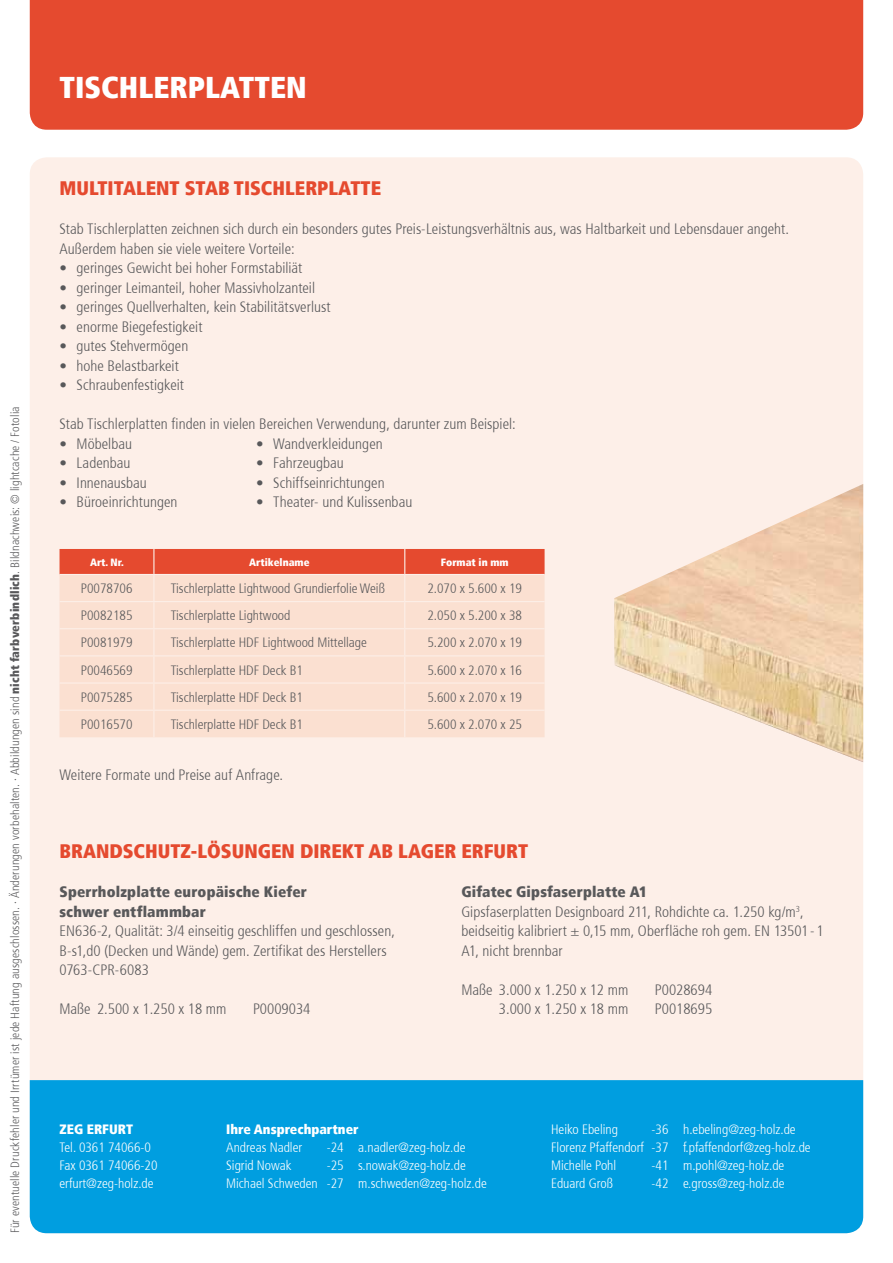
<style>
.page{position:relative;width:893px;height:1263px;background:#fff}
.page>*{position:absolute;margin:0;border:0;box-sizing:border-box;transform-origin:0 0}
.t1{font:900 condensed 30px "Frutiger";color:#fff}
.t2{font:900 condensed 19.5px "Frutiger";color:#e54a2f}
.t3{font:300 condensed 15px/19.5px "Frutiger";letter-spacing:.005em;color:#58585a}
.t4{font:900 condensed 15px/19.5px "Frutiger";letter-spacing:.01em;color:#58585a}
.t5{font:300 condensed 13.5px/18px "Frutiger";color:#fff}
.t6{font:300 condensed 13.5px "Frutiger";color:#58585a}
.t7{font:900 condensed 13.5px "Frutiger";color:#fff}
.t8{font:300 condensed 12px "Frutiger";letter-spacing:.015em;color:#58585a}
.t9{font:900 condensed 10.5px "Frutiger";color:#fff}
.s1{font-weight:900}
</style>
<div class="page">
<div style="left:30px;top:157px;width:833px;height:1076px;background:#fdefe8;border-radius:17px"></div>
<div style="left:30px;top:0;width:833px;height:130px;background:#e54a2f"></div>
<svg style="left:60px;top:549px;width:485px;height:188px;background:#f8ccbc"></svg>
<img style="left:614px;top:484px;width:249px;height:278px">
<div style="left:30px;top:1080px;width:833px;height:153px;background:#009ee0"></div>
<p class="t8" style="left:8px;top:1233px;width:828px;rotate:-90deg">Für eventuelle Druckfehler und Irrtümer ist jede Haftung ausgeschlossen. · Änderungen vorbehalten. · Abbildungen sind <span class="s1">nicht farbverbindlich</span>. Bildnachweis: © lightcache / Fotolia</p>
<h1 class="t1" style="left:60px;top:69px;width:249px">TISCHLERPLATTEN</h1>
<h2 class="t2" style="left:60px;top:176px;width:323px">MULTITALENT STAB TISCHLERPLATTE</h2>
<p class="t3" style="left:60px;top:219px;width:731px">Stab Tischlerplatten zeichnen sich durch ein besonders gutes Preis-Leistungsverhältnis aus, was Haltbarkeit und Lebensdauer angeht.<br>Außerdem haben sie viele weitere Vorteile:</p>
<p class="t3" style="left:60px;top:258px;width:244px">• geringes Gewicht bei hoher Formstabiliät</p>
<p class="t3" style="left:60px;top:278px;width:257px">• geringer Leimanteil, hoher Massivholzanteil</p>
<p class="t3" style="left:60px;top:297px;width:273px">• geringes Quellverhalten, kein Stabilitätsverlust</p>
<p class="t3" style="left:60px;top:317px;width:144px">• enorme Biegefestigkeit</p>
<p class="t3" style="left:60px;top:336px;width:130px">• gutes Stehvermögen</p>
<p class="t3" style="left:60px;top:356px;width:121px">• hohe Belastbarkeit</p>
<p class="t3" style="left:60px;top:375px;width:126px">• Schraubenfestigkeit</p>
<p class="t3" style="left:60px;top:414px;width:458px">Stab Tischlerplatten finden in vielen Bereichen Verwendung, darunter zum Beispiel:</p>
<p class="t3" style="left:60px;top:434px;width:74px">• Möbelbau</p>
<p class="t3" style="left:60px;top:453px;width:72px">• Ladenbau</p>
<p class="t3" style="left:60px;top:473px;width:89px">• Innenausbau</p>
<p class="t3" style="left:60px;top:492px;width:120px">• Büroeinrichtungen</p>
<p class="t3" style="left:256px;top:434px;width:128px">• Wandverkleidungen</p>
<p class="t3" style="left:256px;top:453px;width:89px">• Fahrzeugbau</p>
<p class="t3" style="left:256px;top:473px;width:130px">• Schiffseinrichtungen</p>
<p class="t3" style="left:256px;top:492px;width:158px">• Theater- und Kulissenbau</p>
<p class="t9" style="left:90px;top:556px;width:35px">Art. Nr.</p>
<p class="t9" style="left:249px;top:556px;width:62px">Artikelname</p>
<p class="t9" style="left:441px;top:556px;width:69px">Format in mm</p>
<p class="t6" style="left:81px;top:581px;width:53px">P0078706</p>
<p class="t6" style="left:171px;top:581px;width:216px">Tischlerplatte Lightwood Grundierfolie Weiß</p>
<p class="t6" style="left:427px;top:581px;width:96px">2.070 x 5.600 x 19</p>
<p class="t6" style="left:81px;top:608px;width:53px">P0082185</p>
<p class="t6" style="left:171px;top:608px;width:121px">Tischlerplatte Lightwood</p>
<p class="t6" style="left:427px;top:608px;width:96px">2.050 x 5.200 x 38</p>
<p class="t6" style="left:81px;top:635px;width:53px">P0081979</p>
<p class="t6" style="left:171px;top:635px;width:198px">Tischlerplatte HDF Lightwood Mittellage</p>
<p class="t6" style="left:427px;top:635px;width:96px">5.200 x 2.070 x 19</p>
<p class="t6" style="left:81px;top:662px;width:53px">P0046569</p>
<p class="t6" style="left:171px;top:662px;width:133px">Tischlerplatte HDF Deck B1</p>
<p class="t6" style="left:427px;top:662px;width:96px">5.600 x 2.070 x 16</p>
<p class="t6" style="left:81px;top:689px;width:53px">P0075285</p>
<p class="t6" style="left:171px;top:689px;width:133px">Tischlerplatte HDF Deck B1</p>
<p class="t6" style="left:427px;top:689px;width:96px">5.600 x 2.070 x 19</p>
<p class="t6" style="left:81px;top:716px;width:53px">P0016570</p>
<p class="t6" style="left:171px;top:716px;width:133px">Tischlerplatte HDF Deck B1</p>
<p class="t6" style="left:427px;top:716px;width:96px">5.600 x 2.070 x 25</p>
<p class="t3" style="left:60px;top:765px;width:225px">Weitere Formate und Preise auf Anfrage.</p>
<h2 class="t2" style="left:60px;top:839px;width:470px">BRANDSCHUTZ-LÖSUNGEN DIREKT AB LAGER ERFURT</h2>
<p class="t4" style="left:60px;top:882px;width:249px">Sperrholzplatte europäische Kiefer schwer entflammbar</p>
<p class="t3" style="left:60px;top:921px;width:337px">EN636-2, Qualität: 3/4 einseitig geschliffen und geschlossen,<br>B-s1,d0 (Decken und Wände) gem. Zertifikat des Herstellers<br>0763-CPR-6083</p>
<p class="t3" style="left:60px;top:999px;width:168px">Maße 2.500 x 1.250 x 18 mm</p>
<p class="t3" style="left:253px;top:999px;width:59px">P0009034</p>
<p class="t3" style="left:461px;top:882px;width:364px"><span class="s1">Gifatec Gipsfaserplatte A1<br></span>Gipsfaserplatten Designboard 211, Rohdichte ca. 1.250 kg/m<sup>3</sup>, beidseitig kalibriert ± 0,15 mm, Oberfläche roh gem. EN 13501 - 1<br>A1, nicht brennbar</p>
<p class="t3" style="left:461px;top:980px;width:168px">Maße 3.000 x 1.250 x 12 mm</p>
<p class="t3" style="left:655px;top:980px;width:59px">P0028694</p>
<p class="t3" style="left:499px;top:999px;width:131px">3.000 x 1.250 x 18 mm</p>
<p class="t3" style="left:655px;top:999px;width:59px">P0018695</p>
<p class="t7" style="left:60px;top:1121px;width:75px">ZEG ERFURT</p>
<p class="t5" style="left:60px;top:1139px;width:99px">Tel. 0361 74066-0<br>Fax 0361 74066-20 erfurt@zeg-holz.de</p>
<p class="t7" style="left:226px;top:1121px;width:134px">Ihre Ansprechpartner</p>
<p class="t5" style="left:226px;top:1139px;width:78px">Andreas Nadler</p>
<p class="t5" style="left:327px;top:1139px;width:140px">-24 a.nadler@zeg-holz.de</p>
<p class="t5" style="left:226px;top:1157px;width:67px">Sigrid Nowak</p>
<p class="t5" style="left:226px;top:1157px;width:262px;text-indent:101px">-25 s.nowak@zeg-holz.de<br>Michael Schweden -27 m.schweden@zeg-holz.de</p>
<p class="t5" style="left:551px;top:1121px;width:261px;text-indent:101px">-36 h.ebeling@zeg-holz.de<br>Florenz Pfaffendorf -37 f.pfaffendorf@zeg-holz.de<br>Michelle Pohl</p>
<p class="t5" style="left:551px;top:1121px;width:68px">Heiko Ebeling</p>
<p class="t5" style="left:652px;top:1157px;width:134px">-41 m.pohl@zeg-holz.de</p>
<p class="t5" style="left:551px;top:1175px;width:64px">Eduard Groß</p>
<p class="t5" style="left:652px;top:1175px;width:135px">-42 e.gross@zeg-holz.de</p>
</div>
